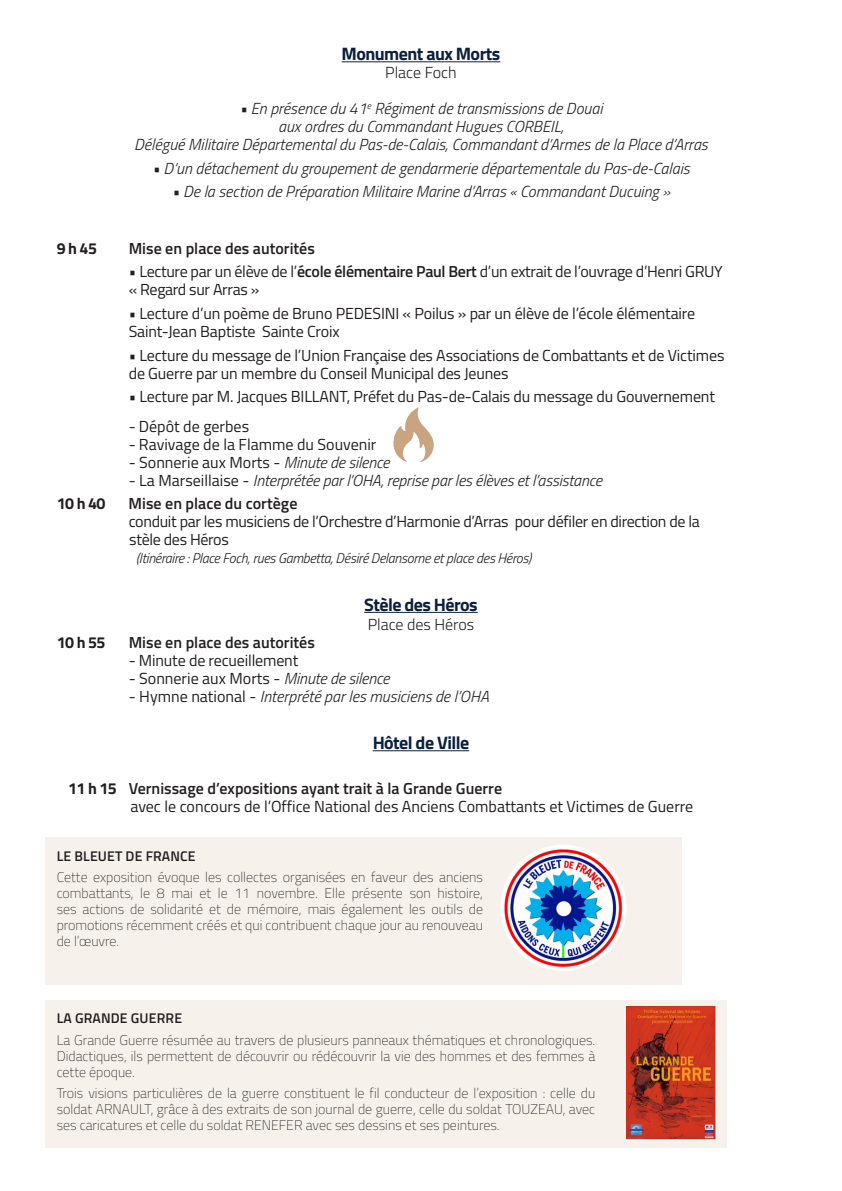
<style>
.page{position:relative;width:842px;height:1191px;background:#fff}
.page>*{position:absolute;margin:0;border:0;box-sizing:border-box;transform-origin:0 0}
.t1{font:700 18px "Titillium Web";letter-spacing:-.03em;color:#0b203e}
.t2{font:16px/18px "Titillium Web";letter-spacing:-.01em;color:#231f20}
.t3{font:italic 300 16px "Titillium Web";color:#231f20}
.t4{font:600 16px "Titillium Web";color:#231f20}
.t5{font:300 16px "Titillium Web";color:#231f20}
.t6{font:700 16px "Titillium Web";letter-spacing:-.03em;color:#231f20}
.t7{font:100 14px/16px "Titillium Web";color:#231f20;text-align:justify}
.t8{font:italic 300 14px "Titillium Web";letter-spacing:-.02em;color:#231f20}
.t9{font:600 14px "Titillium Web";letter-spacing:.01em;color:#231f20}
.s1{font-weight:600}
.s2{font-weight:300;font-style:italic}
.s3{font-weight:400;font-style:normal}
.s4{font-weight:700}
.s5{font-weight:700;color:#fff}
</style>
<div class="page">
<div style="left:45px;top:838px;width:637px;height:147px;background:#f7f1ec"></div>
<div style="left:45px;top:1000px;width:682px;height:147px;background:#f7f1ec"></div>
<hr style="left:342px;top:61px;width:158px;height:1px;background:#0b203e">
<hr style="left:364px;top:612px;width:114px;height:1px;background:#0b203e">
<hr style="left:373px;top:750px;width:96px;height:1px;background:#0b203e">
<svg style="left:393px;top:407px;width:41px;height:55px"></svg>
<img style="left:500px;top:844px;width:126px;height:127px;border-radius:63px">
<img style="left:626px;top:1006px;width:89px;height:134px">
<p class="t1" style="left:342px;top:40px;width:160px">Monument aux Morts</p>
<p class="t5" style="left:385px;top:61px;width:73px">Place Foch</p>
<p class="t3" style="left:239px;top:97px;width:365px">• En présence du 41<sup>e</sup> Régiment de transmissions de Douai</p>
<p class="t3" style="left:278px;top:115px;width:287px">aux ordres du Commandant Hugues CORBEIL,</p>
<p class="t3" style="left:134px;top:133px;width:575px">Délégué Militaire Départemental du Pas-de-Calais, Commandant d’Armes de la Place d’Arras</p>
<p class="t3" style="left:152px;top:157px;width:539px">• D’un détachement du groupement de gendarmerie départementale du Pas-de-Calais</p>
<p class="t3" style="left:172px;top:180px;width:500px">• De la section de Préparation Militaire Marine d’Arras « Commandant Ducuing »</p>
<p class="t6" style="left:57px;top:236px;width:42px">9h45</p>
<p class="t4" style="left:129px;top:236px;width:188px">Mise en place des autorités</p>
<p class="t2" style="left:129px;top:262px;width:596px">• Lecture par un élève de l’<span class="s1">école élémentaire Paul Bert</span> d’un extrait de l’ouvrage d’Henri GRUY « Regard sur Arras »</p>
<p class="t2" style="left:129px;top:303px;width:568px">• Lecture d’un poème de Bruno PEDESINI « Poilus » par un élève de l’école élémentaire</p>
<p class="t2" style="left:129px;top:321px;width:212px">Saint-Jean Baptiste Sainte Croix</p>
<p class="t2" style="left:129px;top:345px;width:597px">• Lecture du message de l’Union Française des Associations de Combattants et de Victimes</p>
<p class="t2" style="left:129px;top:363px;width:381px">de Guerre par un membre du Conseil Municipal des Jeunes</p>
<p class="t2" style="left:129px;top:387px;width:588px">• Lecture par M. Jacques BILLANT, Préfet du Pas-de-Calais du message du Gouvernement</p>
<p class="t2" style="left:129px;top:416px;width:122px">- Dépôt de gerbes</p>
<p class="t2" style="left:129px;top:434px;width:249px">- Ravivage de la Flamme du Souvenir</p>
<p class="t2" style="left:129px;top:452px;width:262px">- Sonnerie aux Morts - <span class="s2">Minute de silence</span></p>
<p class="t3" style="left:129px;top:468px;width:475px"><span class="s3">- La Marseillaise -</span> Interprétée par l’OHA, reprise par les élèves et l’assistance</p>
<p class="t4" style="left:57px;top:491px;width:242px"><span class="s4">10 h 40</span> <span class="s5">00</span> Mise en place du cortège</p>
<p class="t2" style="left:129px;top:512px;width:573px">conduit par les musiciens de l’Orchestre d’Harmonie d’Arras pour défiler en direction de la</p>
<p class="t2" style="left:129px;top:530px;width:101px">stèle des Héros</p>
<p class="t8" style="left:136px;top:548px;width:397px">(Itinéraire : Place Foch, rues Gambetta, Désiré Delansorne et place des Héros)</p>
<p class="t1" style="left:364px;top:590px;width:115px">Stèle des Héros</p>
<p class="t5" style="left:368px;top:612px;width:108px">Place des Héros</p>
<p class="t6" style="left:57px;top:630px;width:50px">10 h 55</p>
<p class="t4" style="left:129px;top:630px;width:188px">Mise en place des autorités</p>
<p class="t2" style="left:129px;top:650px;width:171px">- Minute de recueillement</p>
<p class="t2" style="left:129px;top:668px;width:262px">- Sonnerie aux Morts - <span class="s2">Minute de silence</span></p>
<p class="t3" style="left:129px;top:684px;width:362px"><span class="s3">- Hymne national -</span> Interprété par les musiciens de l’OHA</p>
<p class="t1" style="left:373px;top:729px;width:98px">Hôtel de Ville</p>
<p class="t4" style="left:68px;top:777px;width:436px"><span class="s4">11 h 15</span> Vernissage d’expositions ayant trait à la Grande Guerre</p>
<p class="t2" style="left:130px;top:797px;width:564px">avec le concours de l’Office National des Anciens Combattants et Victimes de Guerre</p>
<p class="t9" style="left:57px;top:845px;width:140px">LE BLEUET DE FRANCE</p>
<p class="t7" style="left:57px;top:868px;width:428px">Cette exposition évoque les collectes organisées en faveur des anciens combattants, le 8 mai et le 11 novembre. Elle présente son histoire, ses actions de solidarité et de mémoire, mais également les outils de promotions récemment créés et qui contribuent chaque jour au renouveau de l’œuvre.</p>
<p class="t9" style="left:57px;top:1007px;width:127px">LA GRANDE GUERRE</p>
<p class="t7" style="left:57px;top:1031px;width:540px">La Grande Guerre résumée au travers de plusieurs panneaux thématiques et chronologiques.<br>Didactiques, ils permettent de découvrir ou rédécouvrir la vie des hommes et des femmes à cette époque.</p>
<p class="t7" style="left:57px;top:1084px;width:540px">Trois visions particulières de la guerre constituent le fil conducteur de l’exposition : celle du soldat ARNAULT, grâce à des extraits de son journal de guerre, celle du soldat TOUZEAU, avec ses caricatures et celle du soldat RENEFER avec ses dessins et ses peintures.</p>
</div>
